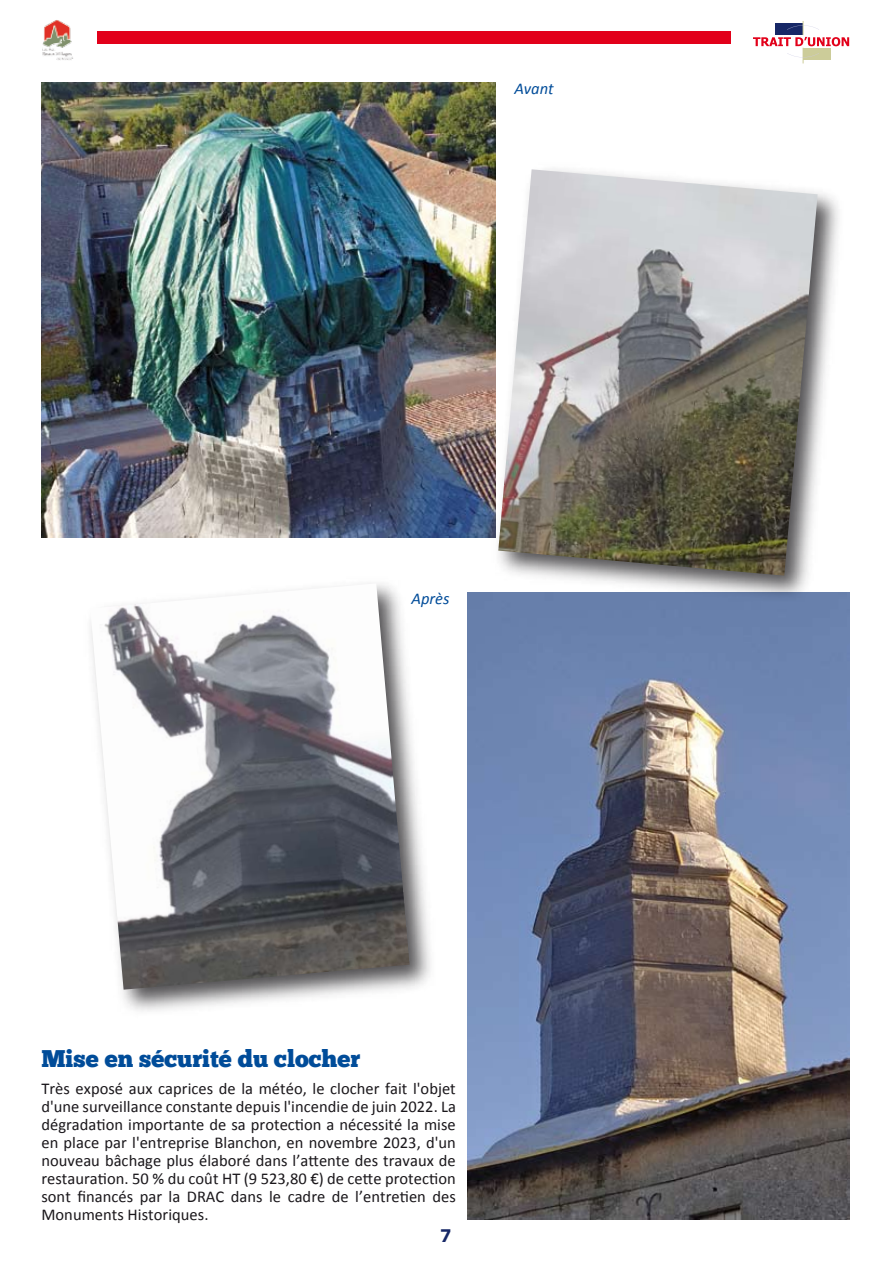
<style>
.page{position:relative;width:893px;height:1263px;background:#fff}
.page>*{position:absolute;margin:0;border:0;box-sizing:border-box;transform-origin:0 0}
.t1{font:24px "Chunk Five Ex";color:#004c99}
.t2{font:900 18px "Avenir";color:#172867}
.t3{font:16.5px/18px "Calibri";color:#1a171b;text-align:justify}
.t4{font:italic 16.5px "Calibri";color:#004c99}
</style>
<div class="page">
<img style="left:467px;top:593px;width:383px;height:626px">
<img style="left:42px;top:20px;width:31px;height:40px">
<svg style="left:753px;top:21px;width:96px;height:42px"></svg>
<div style="left:97px;top:31px;width:633px;height:13px;background:#e2001a"></div>
<img style="left:486px;top:193px;width:364px;height:416px">
<img style="left:498px;top:169px;width:320px;height:407px">
<img style="left:41px;top:83px;width:455px;height:454px">
<img style="left:122px;top:728px;width:309px;height:283px">
<img style="left:90px;top:583px;width:320px;height:407px">
<p class="t4" style="left:514px;top:78px;width:41px">Avant</p>
<p class="t4" style="left:412px;top:588px;width:39px">Après</p>
<h1 class="t1" style="left:41px;top:1041px;width:320px">Mise en sécurité du clocher</h1>
<p class="t3" style="left:41px;top:1079px;width:416px">Très exposé aux caprices de la météo, le clocher fait l'objet d'une surveillance constante depuis l'incendie de juin 2022. La dégradation importante de sa protection a nécessité la mise en place par l'entreprise Blanchon, en novembre 2023, d'un nouveau bâchage plus élaboré dans l’attente des travaux de restauration. 50 % du coût HT (9 523,80 €) de cette protection sont financés par la DRAC dans le cadre de l’entretien des Monuments Historiques.</p>
<p class="t2" style="left:440px;top:1224px;width:12px">7</p>
</div>
